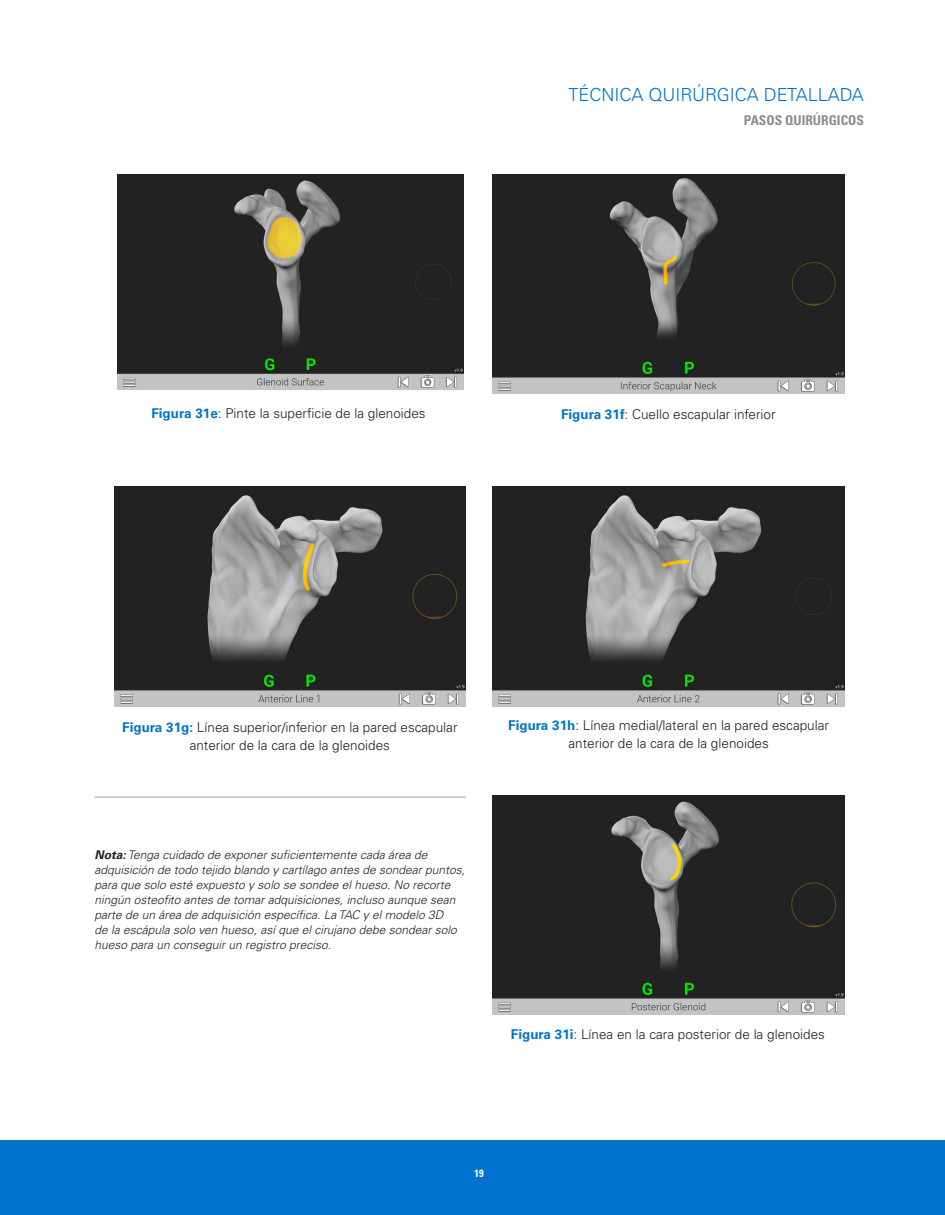
<style>
.page{position:relative;width:945px;height:1215px;background:#fff}
.page>*{position:absolute;margin:0;border:0;box-sizing:border-box;transform-origin:0 0}
.t1{font:300 18px "Univers LT Std";color:#0073ce}
.t2{font:300 13.5px/18px "Univers LT Std";color:#231f20;text-align:center}
.t3{font:700 condensed 13.5px "Univers LT Std";color:#8a8c8f}
.t4{font:italic 300 12px/15px "Univers LT Std";color:#231f20}
.t5{font:700 condensed 10.5px "Univers LT Std";color:#fff}
.s1{font-weight:700;color:#0073ce}
.s2{font-weight:700}
</style>
<div class="page">
<div style="left:0;top:1141px;width:945px;height:74px;background:#0073ce"></div>
<hr style="left:94px;top:796px;width:372px;height:2px;background:#bcbdc0">
<img style="left:117px;top:174px;width:346px;height:216px">
<img style="left:492px;top:174px;width:352px;height:220px">
<img style="left:114px;top:486px;width:352px;height:220px">
<img style="left:493px;top:486px;width:351px;height:220px">
<img style="left:493px;top:795px;width:351px;height:220px">
<h1 class="t1" style="left:568px;top:84px;width:297px">TÉCNICA QUIRÚRGICA DETALLADA</h1>
<p class="t3" style="left:744px;top:112px;width:122px">PASOS QUIRÚRGICOS</p>
<p class="t2" style="left:151px;top:404px;width:276px"><span class="s1">Figura 31e</span>: Pinte la superficie de la glenoides</p>
<p class="t2" style="left:561px;top:406px;width:216px"><span class="s1">Figura 31f</span>: Cuello escapular inferior</p>
<p class="t2" style="left:122px;top:718px;width:337px"><span class="s1">Figura 31g:</span> Línea superior/inferior en la pared escapular anterior de la cara de la glenoides</p>
<p class="t2" style="left:508px;top:717px;width:322px"><span class="s1">Figura 31h</span>: Línea medial/lateral en la pared escapular anterior de la cara de la glenoides</p>
<p class="t4" style="left:94px;top:848px;width:372px"><span class="s2">Nota:</span> Tenga cuidado de exponer suficientemente cada área de adquisición de todo tejido blando y cartílago antes de sondear puntos, para que solo esté expuesto y solo se sondee el hueso. No recorte ningún osteofito antes de tomar adquisiciones, incluso aunque sean parte de un área de adquisición específica. La TAC y el modelo 3D<br>de la escápula solo ven hueso, así que el cirujano debe sondear solo hueso para un conseguir un registro preciso.</p>
<p class="t2" style="left:511px;top:1025px;width:316px"><span class="s1">Figura 31i</span>: Línea en la cara posterior de la glenoides</p>
<p class="t5" style="left:475px;top:1166px;width:11px">19</p>
</div>
